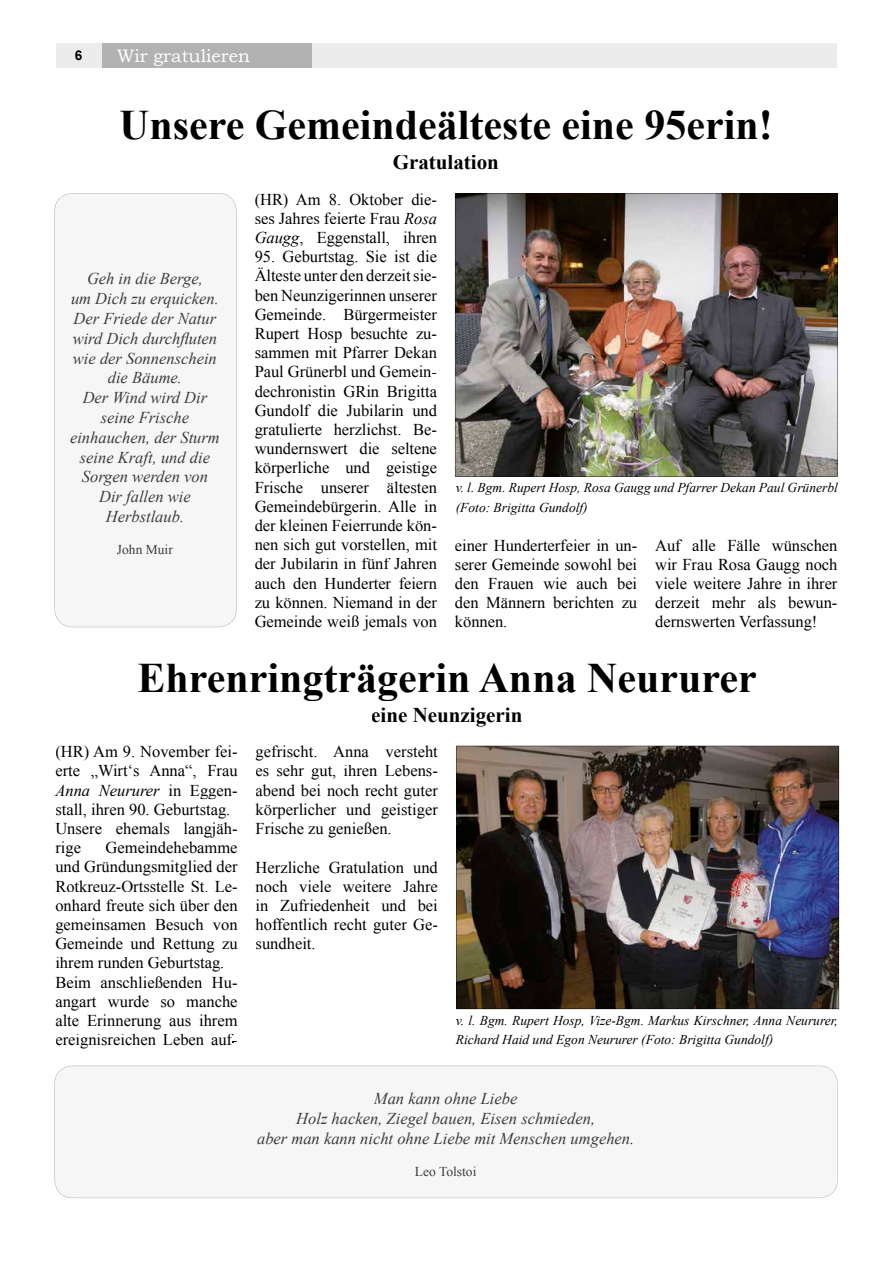
<style>
.page{position:relative;width:893px;height:1263px;background:#fff}
.page>*{position:absolute;margin:0;border:0;box-sizing:border-box;transform-origin:0 0}
.t1{font:700 42px "Times New Roman";color:#000}
.t2{font:700 21px "Times New Roman";color:#000}
.t3{font:18px "Bookman Old Style";color:#fff}
.t4{font:16.5px/19.2px "Times New Roman";color:#000;text-align:justify}
.t5{font:italic 16.5px/19.8px "Times New Roman";color:#3d3c3c;text-align:center}
.t6{font:italic 13.5px/19.2px "Times New Roman";color:#000}
.t7{font:13.5px "Times New Roman";color:#3d3c3c}
.t8{font:700 13.5px "Arial";color:#000}
.s1{font-style:italic}
</style>
<div class="page">
<div style="left:56px;top:43px;width:781px;height:25px;background:#ececec"></div>
<div style="left:102px;top:43px;width:210px;height:25px;background:#b2b2b2"></div>
<img style="left:455px;top:193px;width:383px;height:283px">
<img style="left:456px;top:746px;width:383px;height:263px">
<div style="left:54px;top:193px;width:183px;height:434px;background:#f6f6f6"></div>
<div style="left:54px;top:1066px;width:784px;height:132px;background:#f6f6f6"></div>
<p class="t8" style="left:75px;top:47px;width:9px">6</p>
<p class="t3" style="left:117px;top:44px;width:134px">Wir gratulieren</p>
<h1 class="t1" style="left:119px;top:96px;width:655px">Unsere Gemeindeälteste eine 95erin!</h1>
<p class="t2" style="left:393px;top:148px;width:108px">Gratulation</p>
<p class="t5" style="left:70px;top:268px;width:151px">Geh in die Berge,<br>um Dich zu erquicken.<br>Der Friede der Natur wird Dich durchfluten wie der Sonnenschein die Bäume.<br>Der Wind wird Dir seine Frische einhauchen, der Sturm seine Kraft, und die<br>Sorgen werden von<br>Dir fallen wie<br>Herbstlaub.</p>
<p class="t7" style="left:117px;top:541px;width:57px">John Muir</p>
<p class="t4" style="left:255px;top:189px;width:184px">(HR) Am 8. Oktober die&shy;ses Jahres feierte Frau <span class="s1">Rosa Gaugg</span>, Eggenstall, ihren</p>
<p class="t4" style="left:255px;top:247px;width:184px">95. Geburtstag. Sie ist die Älteste unter den derzeit sie&shy;ben Neunzigerinnen unserer Gemeinde. Bürgermeister Rupert Hosp besuchte zu&shy;sammen mit Pfarrer Dekan Paul Grünerbl und Gemein&shy;dechronistin GRin Brigitta Gundolf die Jubilarin und gratulierte herzlichst. Be&shy;wundernswert die seltene körperliche und geistige Frische unserer ältesten Gemeindebürgerin. Alle in der kleinen Feierrunde kön&shy;nen sich gut vorstellen, mit der Jubilarin in fünf Jahren auch den Hunderter feiern zu können. Niemand in der Gemeinde weiß jemals von</p>
<p class="t6" style="left:456px;top:478px;width:384px">v. l. Bgm. Rupert Hosp, Rosa Gaugg und Pfarrer Dekan Paul Grünerbl (Foto: Brigitta Gundolf)</p>
<p class="t4" style="left:455px;top:535px;width:184px">einer Hunderterfeier in un&shy;serer Gemeinde sowohl bei den Frauen wie auch bei den Männern berichten zu können.</p>
<p class="t4" style="left:655px;top:535px;width:184px">Auf alle Fälle wünschen wir Frau Rosa Gaugg noch viele weitere Jahre in ihrer derzeit mehr als bewun&shy;dernswerten Verfassung!</p>
<h1 class="t1" style="left:138px;top:649px;width:621px">Ehrenringträgerin Anna Neururer</h1>
<p class="t2" style="left:371px;top:700px;width:153px">eine Neunzigerin</p>
<p class="t4" style="left:55px;top:742px;width:184px;text-align:left">(HR) Am 9. November fei&shy;erte „Wirt‘s Anna“, Frau<br><span class="s1">Anna Neururer</span> in Eggen&shy;stall, ihren 90. Geburtstag.<br>Unsere ehemals langjäh&shy;rige</p>
<p class="t4" style="left:55px;top:838px;width:184px;text-align:left;text-indent:50px">Gemeindehebamme und Gründungsmitglied der<br>Rotkreuz-Ortsstelle St. Le&shy;onhard freute sich über den gemeinsamen Besuch von<br>Gemeinde und Rettung zu ihrem runden Geburtstag.<br>Beim anschließenden Hu&shy;angart wurde so manche alte Erinnerung aus ihrem ereignisreichen Leben auf-</p>
<p class="t4" style="left:256px;top:742px;width:184px">gefrischt. Anna versteht es sehr gut, ihren Lebens&shy;abend bei noch recht guter körperlicher und geistiger Frische zu genießen.</p>
<p class="t4" style="left:256px;top:857px;width:184px">Herzliche Gratulation und noch viele weitere Jahre in Zufriedenheit und bei hoffentlich recht guter Ge&shy;sundheit.</p>
<p class="t6" style="left:456px;top:1010px;width:384px">v. l. Bgm. Rupert Hosp, Vize-Bgm. Markus Kirschner, Anna Neururer,<br>Richard Haid und Egon Neururer (Foto: Brigitta Gundolf)</p>
<p class="t5" style="left:257px;top:1088px;width:379px">Man kann ohne Liebe<br>Holz hacken, Ziegel bauen, Eisen schmieden,<br>aber man kann nicht ohne Liebe mit Menschen umgehen.</p>
<p class="t7" style="left:415px;top:1162px;width:63px">Leo Tolstoi</p>
</div>
